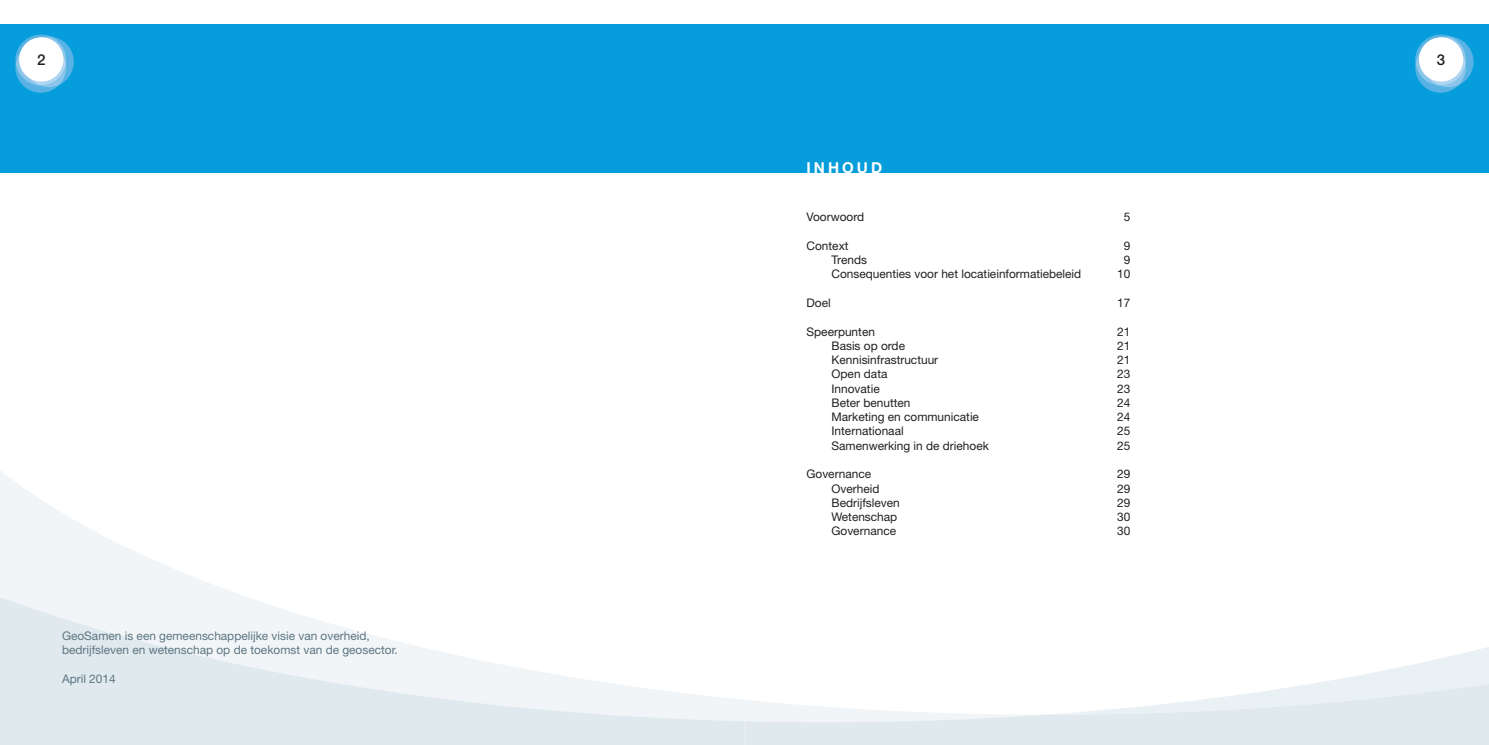
<style>
.page{position:relative;width:1489px;height:745px;background:#fff}
.page>*{position:absolute;margin:0;border:0;box-sizing:border-box;transform-origin:0 0}
.t1{font:700 15px "Helvetica Neue LT Std";letter-spacing:.2em;color:#fff}
.t2{font:500 15px "Helvetica Neue LT Std";color:#231f20}
.t3{font:11.88px "Helvetica Neue LT Std";color:#231f20}
.t4{font:11.88px/14.2px "Helvetica Neue LT Std";color:#5d7682}
</style>
<div class="page">
<svg style="left:1318px;top:647px;width:170px;height:36px"></svg>
<svg style="left:744px;top:683px;width:744px;height:61px;fill:#e0e9ee"></svg>
<svg style="left:0;top:471px;width:242px;height:125px"></svg>
<svg style="left:0;top:596px;width:744px;height:148px"></svg>
<div style="left:0;top:25px;width:744px;height:148px;background:#069ddc"></div>
<svg style="left:15px;top:35px;width:59px;height:58px"></svg>
<div style="left:19px;top:37px;width:44px;height:44px;background:#fff;border-radius:50%"></div>
<div style="left:744px;top:25px;width:744px;height:148px;background:#069ddc"></div>
<svg style="left:1415px;top:35px;width:58px;height:58px"></svg>
<div style="left:1418px;top:37px;width:44px;height:44px;background:#fff;border-radius:50%"></div>
<p class="t2" style="left:37px;top:50px;width:10px">2</p>
<p class="t2" style="left:1436px;top:50px;width:10px">3</p>
<p class="t4" style="left:62px;top:628px;width:337px">GeoSamen is een gemeenschappelijke visie van overheid, bedrijfsleven en wetenschap op de toekomst van de geosector.</p>
<p class="t4" style="left:62px;top:671px;width:55px">April 2014</p>
<p class="t1" style="left:806px;top:159px;width:77px">INHOUD</p>
<p class="t3" style="left:806px;top:210px;width:59px">Voorwoord</p>
<p class="t3" style="left:1123px;top:210px;width:8px">5</p>
<p class="t3" style="left:806px;top:238px;width:44px">Context</p>
<p class="t3" style="left:1123px;top:238px;width:8px">9</p>
<p class="t3" style="left:831px;top:253px;width:37px">Trends</p>
<p class="t3" style="left:1123px;top:253px;width:8px">9</p>
<p class="t3" style="left:831px;top:267px;width:251px">Consequenties voor het locatieinformatiebeleid</p>
<p class="t3" style="left:1117px;top:267px;width:15px">10</p>
<p class="t3" style="left:806px;top:295px;width:26px">Doel</p>
<p class="t3" style="left:1117px;top:295px;width:15px">17</p>
<p class="t3" style="left:806px;top:324px;width:70px">Speerpunten</p>
<p class="t3" style="left:1117px;top:324px;width:15px">21</p>
<p class="t3" style="left:831px;top:338px;width:75px">Basis op orde</p>
<p class="t3" style="left:1117px;top:338px;width:15px">21</p>
<p class="t3" style="left:831px;top:352px;width:108px">Kennisinfrastructuur</p>
<p class="t3" style="left:1117px;top:352px;width:15px">21</p>
<p class="t3" style="left:831px;top:367px;width:57px">Open data</p>
<p class="t3" style="left:1117px;top:367px;width:15px">23</p>
<p class="t3" style="left:831px;top:381px;width:50px">Innovatie</p>
<p class="t3" style="left:1117px;top:381px;width:15px">23</p>
<p class="t3" style="left:831px;top:395px;width:80px">Beter benutten</p>
<p class="t3" style="left:1117px;top:395px;width:15px">24</p>
<p class="t3" style="left:831px;top:409px;width:149px">Marketing en communicatie</p>
<p class="t3" style="left:1117px;top:409px;width:15px">24</p>
<p class="t3" style="left:831px;top:424px;width:74px">Internationaal</p>
<p class="t3" style="left:1117px;top:424px;width:15px">25</p>
<p class="t3" style="left:831px;top:438px;width:159px">Samenwerking in de driehoek</p>
<p class="t3" style="left:1117px;top:438px;width:15px">25</p>
<p class="t3" style="left:806px;top:466px;width:66px">Governance</p>
<p class="t3" style="left:1117px;top:466px;width:15px">29</p>
<p class="t3" style="left:831px;top:481px;width:49px">Overheid</p>
<p class="t3" style="left:1117px;top:481px;width:15px">29</p>
<p class="t3" style="left:831px;top:495px;width:70px">Bedrijfsleven</p>
<p class="t3" style="left:1117px;top:495px;width:15px">29</p>
<p class="t3" style="left:831px;top:509px;width:67px">Wetenschap</p>
<p class="t3" style="left:1117px;top:509px;width:15px">30</p>
<p class="t3" style="left:831px;top:523px;width:66px">Governance</p>
<p class="t3" style="left:1117px;top:523px;width:15px">30</p>
</div>
